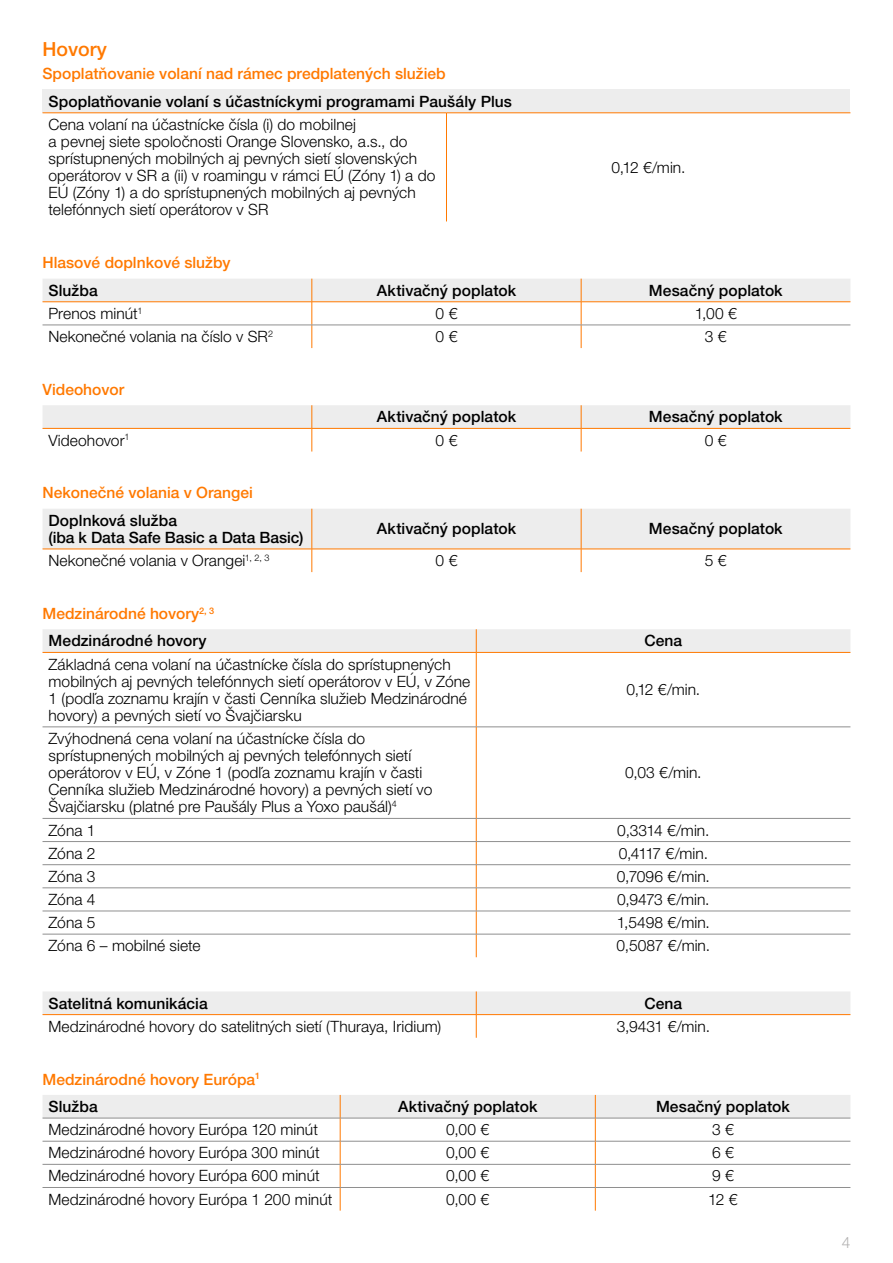
<style>
.page{position:relative;width:893px;height:1263px;background:#fff}
.page>*{position:absolute;margin:0;border:0;box-sizing:border-box;transform-origin:0 0}
.t1{font:500 19.5px "Helvetica Neue LT Pro";color:#ff7900}
.t2{font:300 15.6px/17.1px "Helvetica Neue LT Pro";letter-spacing:.005em;color:#000}
.t3{font:500 15.6px/17.1px "Helvetica Neue LT Pro";letter-spacing:.005em;color:#000}
.t4{font:500 15.6px/27.5px "Helvetica Neue LT Pro";color:#ff7900;text-align:center}
.t5{font:300 15.6px "Helvetica Neue LT Pro";color:#b3b2b2}
.s1{color:#000}
</style>
<div class="page">
<div style="left:43px;top:90px;width:807px;height:23px;background:#ededed"></div>
<hr style="left:43px;top:113px;width:403px;height:1px;background:#ff7900">
<hr style="left:446px;top:113px;width:404px;height:1px;background:#ff7900">
<hr style="left:446px;top:113px;width:1px;height:108px;background:#ff7900">
<svg style="left:43px;top:279px;width:807px;height:69px"></svg>
<hr style="left:43px;top:325px;width:269px;height:1px;background:#8f8f8f">
<hr style="left:312px;top:325px;width:269px;height:1px;background:#8f8f8f">
<hr style="left:581px;top:325px;width:269px;height:1px;background:#8f8f8f">
<svg style="left:43px;top:405px;width:807px;height:46px"></svg>
<hr style="left:43px;top:428px;width:269px;height:1px;background:#ff7900">
<hr style="left:312px;top:428px;width:269px;height:1px;background:#ff7900">
<hr style="left:581px;top:428px;width:269px;height:1px;background:#ff7900">
<svg style="left:43px;top:509px;width:807px;height:63px"></svg>
<svg style="left:43px;top:728px;width:807px;height:229px"></svg>
<div style="left:43px;top:629px;width:807px;height:23px;background:#ededed"></div>
<hr style="left:476px;top:653px;width:1px;height:74px;background:#ff7900">
<svg style="left:476px;top:819px;width:1px;height:138px"></svg>
<hr style="left:43px;top:818px;width:433px;height:1px;background:#8f8f8f">
<hr style="left:476px;top:818px;width:374px;height:1px;background:#8f8f8f">
<hr style="left:43px;top:841px;width:433px;height:1px;background:#8f8f8f">
<hr style="left:476px;top:841px;width:374px;height:1px;background:#8f8f8f">
<hr style="left:43px;top:864px;width:433px;height:1px;background:#8f8f8f">
<hr style="left:476px;top:864px;width:374px;height:1px;background:#8f8f8f">
<hr style="left:43px;top:887px;width:433px;height:1px;background:#8f8f8f">
<hr style="left:476px;top:887px;width:374px;height:1px;background:#8f8f8f">
<hr style="left:43px;top:911px;width:433px;height:1px;background:#8f8f8f">
<hr style="left:476px;top:911px;width:374px;height:1px;background:#8f8f8f">
<hr style="left:43px;top:934px;width:433px;height:1px;background:#8f8f8f">
<hr style="left:476px;top:934px;width:374px;height:1px;background:#8f8f8f">
<hr style="left:43px;top:727px;width:433px;height:1px;background:#8f8f8f">
<hr style="left:476px;top:727px;width:374px;height:1px;background:#8f8f8f">
<hr style="left:476px;top:727px;width:1px;height:91px;background:#ff7900">
<hr style="left:43px;top:652px;width:433px;height:1px;background:#ff7900">
<hr style="left:476px;top:652px;width:374px;height:1px;background:#ff7900">
<svg style="left:43px;top:991px;width:807px;height:47px"></svg>
<svg style="left:43px;top:1095px;width:807px;height:115px"></svg>
<hr style="left:43px;top:1164px;width:297px;height:1px;background:#8f8f8f">
<hr style="left:340px;top:1164px;width:255px;height:1px;background:#8f8f8f">
<hr style="left:595px;top:1164px;width:255px;height:1px;background:#8f8f8f">
<hr style="left:43px;top:1187px;width:297px;height:1px;background:#8f8f8f">
<hr style="left:340px;top:1187px;width:255px;height:1px;background:#8f8f8f">
<hr style="left:595px;top:1187px;width:255px;height:1px;background:#8f8f8f">
<p class="t1" style="left:43px;top:38px;width:66px">Hovory</p>
<p class="t4" style="left:43px;top:60px;width:405px">Spoplatňovanie volaní nad rámec predplatených služieb</p>
<p class="t3" style="left:49px;top:93px;width:465px">Spoplatňovanie volaní s účastníckymi programami Paušály Plus</p>
<p class="t2" style="left:49px;top:116px;width:388px">Cena volaní na účastnícke čísla (i) do mobilnej<br>a pevnej siete spoločnosti Orange Slovensko, a.s., do sprístupnených mobilných aj pevných sietí slovenských operátorov v SR a (ii) v roamingu v rámci EÚ (Zóny 1) a do EÚ (Zóny 1) a do sprístupnených mobilných aj pevných telefónnych sietí operátorov v SR</p>
<p class="t2" style="left:611px;top:158px;width:75px">0,12 €/min.</p>
<p class="t4" style="left:43px;top:249px;width:190px">Hlasové doplnkové služby</p>
<p class="t3" style="left:49px;top:282px;width:51px">Služba</p>
<p class="t3" style="left:377px;top:282px;width:141px">Aktivačný poplatok</p>
<p class="t3" style="left:649px;top:282px;width:135px">Mesačný poplatok</p>
<p class="t2" style="left:49px;top:304px;width:96px">Prenos minút<sup>1</sup></p>
<p class="t2" style="left:436px;top:304px;width:23px">0 €</p>
<p class="t2" style="left:695px;top:304px;width:44px">1,00 €</p>
<p class="t2" style="left:49px;top:328px;width:226px">Nekonečné volania na číslo v SR<sup>2</sup></p>
<p class="t2" style="left:436px;top:328px;width:23px">0 €</p>
<p class="t2" style="left:705px;top:328px;width:23px">3 €</p>
<p class="t4" style="left:43px;top:376px;width:83px">Videohovor</p>
<p class="t3" style="left:377px;top:408px;width:141px">Aktivačný poplatok</p>
<p class="t3" style="left:649px;top:408px;width:135px">Mesačný poplatok</p>
<p class="t2" style="left:49px;top:431px;width:83px">Videohovor<sup>1</sup></p>
<p class="t2" style="left:436px;top:431px;width:23px">0 €</p>
<p class="t2" style="left:705px;top:431px;width:23px">0 €</p>
<p class="t4" style="left:43px;top:479px;width:212px">Nekonečné volania v Orangei</p>
<p class="t3" style="left:49px;top:512px;width:256px">Doplnková služba<br>(iba k Data Safe Basic a Data Basic)</p>
<p class="t3" style="left:377px;top:520px;width:141px">Aktivačný poplatok</p>
<p class="t3" style="left:649px;top:520px;width:135px">Mesačný poplatok</p>
<p class="t2" style="left:49px;top:552px;width:222px">Nekonečné volania v Orangei<sup>1,</sup> <sup>2,</sup> <sup>3</sup></p>
<p class="t2" style="left:436px;top:552px;width:23px">0 €</p>
<p class="t2" style="left:705px;top:552px;width:23px">5 €</p>
<p class="t4" style="left:43px;top:600px;width:173px">Medzinárodné hovory<sup>2,</sup> <sup>3<br></sup><span class="s1">Medzinárodné hovory</span></p>
<p class="t3" style="left:644px;top:632px;width:39px">Cena</p>
<p class="t2" style="left:49px;top:655px;width:423px">Základná cena volaní na účastnícke čísla do sprístupnených mobilných aj pevných telefónnych sietí operátorov v EÚ, v Zóne 1 (podľa zoznamu krajín v časti Cenníka služieb Medzinárodné hovory) a pevných sietí vo Švajčiarsku</p>
<p class="t2" style="left:49px;top:729px;width:385px">Zvýhodnená cena volaní na účastnícke čísla do sprístupnených mobilných aj pevných telefónnych sietí operátorov v EÚ, v Zóne 1 (podľa zoznamu krajín v časti Cenníka služieb Medzinárodné hovory) a pevných sietí vo Švajčiarsku (platné pre Paušály Plus a Yoxo paušál)<sup>4</sup></p>
<p class="t2" style="left:626px;top:681px;width:75px">0,12 €/min.</p>
<p class="t2" style="left:625px;top:764px;width:78px">0,03 €/min.</p>
<p class="t2" style="left:49px;top:821px;width:49px">Zóna 1</p>
<p class="t2" style="left:617px;top:821px;width:94px">0,3314 €/min.</p>
<p class="t2" style="left:49px;top:844px;width:49px">Zóna 2</p>
<p class="t2" style="left:619px;top:844px;width:91px">0,4117 €/min.</p>
<p class="t2" style="left:49px;top:867px;width:49px">Zóna 3</p>
<p class="t2" style="left:617px;top:867px;width:95px">0,7096 €/min.</p>
<p class="t2" style="left:49px;top:890px;width:49px">Zóna 4</p>
<p class="t2" style="left:617px;top:890px;width:94px">0,9473 €/min.</p>
<p class="t2" style="left:49px;top:914px;width:49px">Zóna 5</p>
<p class="t2" style="left:617px;top:914px;width:95px">1,5498 €/min.</p>
<p class="t2" style="left:49px;top:937px;width:154px">Zóna 6 – mobilné siete</p>
<p class="t2" style="left:617px;top:937px;width:95px">0,5087 €/min.</p>
<p class="t3" style="left:49px;top:994px;width:161px">Satelitná komunikácia</p>
<p class="t3" style="left:644px;top:994px;width:39px">Cena</p>
<p class="t2" style="left:49px;top:1017px;width:394px">Medzinárodné hovory do satelitných sietí (Thuraya, Iridium)</p>
<p class="t2" style="left:617px;top:1017px;width:95px">3,9431 €/min.</p>
<p class="t4" style="left:49px;top:1065px;width:213px;text-align:left;text-indent:-6px">Medzinárodné hovory Európa<sup>1<br></sup><span class="s1">Služba</span></p>
<p class="t3" style="left:398px;top:1098px;width:141px">Aktivačný poplatok</p>
<p class="t3" style="left:656px;top:1098px;width:135px">Mesačný poplatok</p>
<p class="t2" style="left:49px;top:1121px;width:271px">Medzinárodné hovory Európa 120 minút</p>
<p class="t2" style="left:446px;top:1121px;width:45px">0,00 €</p>
<p class="t2" style="left:712px;top:1121px;width:23px">3 €</p>
<p class="t2" style="left:49px;top:1144px;width:273px">Medzinárodné hovory Európa 300 minút</p>
<p class="t2" style="left:446px;top:1144px;width:45px">0,00 €</p>
<p class="t2" style="left:712px;top:1144px;width:23px">6 €</p>
<p class="t2" style="left:49px;top:1167px;width:273px">Medzinárodné hovory Európa 600 minút</p>
<p class="t2" style="left:446px;top:1167px;width:45px">0,00 €</p>
<p class="t2" style="left:712px;top:1167px;width:23px">9 €</p>
<p class="t2" style="left:49px;top:1190px;width:285px">Medzinárodné hovory Európa 1 200 minút</p>
<p class="t2" style="left:446px;top:1190px;width:45px">0,00 €</p>
<p class="t2" style="left:708px;top:1190px;width:31px">12 €</p>
<p class="t5" style="left:842px;top:1233px;width:10px">4</p>
</div>
